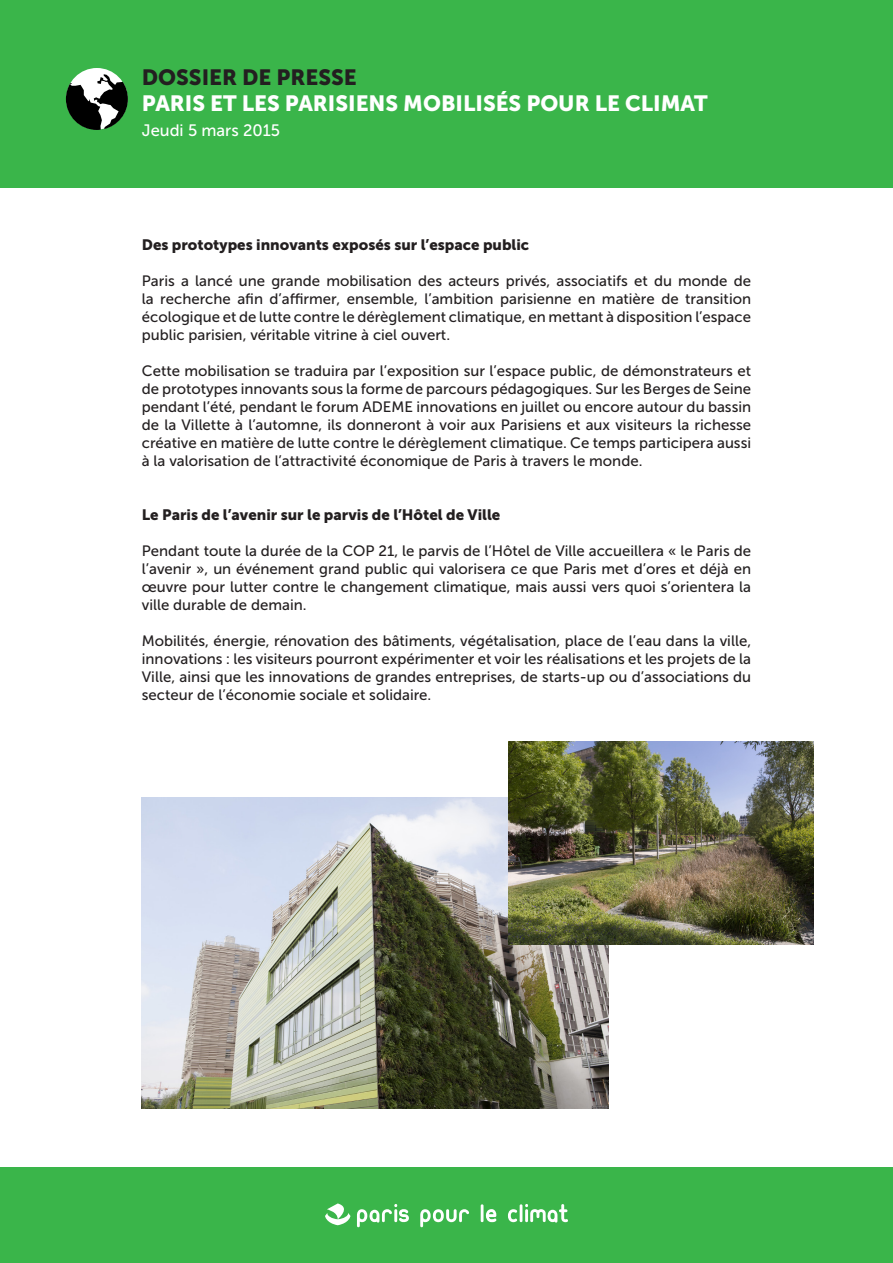
<style>
.page{position:relative;width:893px;height:1263px;background:#fff}
.page>*{position:absolute;margin:0;border:0;box-sizing:border-box;transform-origin:0 0}
.t1{font:21.9px "Museo Sans 900";color:#fff}
.t2{font:21.9px "Museo Sans 900";color:#231f20}
.t3{font:16.5px "Museo Sans 500";color:#fff}
.t4{font:15px/18px "Museo Sans 500";color:#231f20;text-align:justify}
.t5{font:15px "Museo Sans 900";color:#231f20}
</style>
<div class="page">
<div style="left:0;top:0;width:893px;height:187px;background:#3ab54a"></div>
<div style="left:0;top:1167px;width:893px;height:96px;background:#3ab54a"></div>
<div style="left:66px;top:68px;width:62px;height:62px;background:#fff;border-radius:50%"></div>
<svg style="left:66px;top:74px;width:62px;height:56px"></svg>
<svg style="left:325px;top:1203px;width:243px;height:24px"></svg>
<img style="left:142px;top:797px;width:466px;height:311px">
<img style="left:508px;top:741px;width:305px;height:204px">
<h1 class="t2" style="left:142px;top:65px;width:216px">DOSSIER DE PRESSE</h1>
<h1 class="t1" style="left:142px;top:91px;width:567px">PARIS ET LES PARISIENS MOBILISÉS POUR LE CLIMAT</h1>
<p class="t3" style="left:142px;top:121px;width:140px">Jeudi 5 mars 2015</p>
<p class="t5" style="left:142px;top:236px;width:389px">Des prototypes innovants exposés sur l’espace public</p>
<p class="t4" style="left:142px;top:272px;width:611px">Paris a lancé une grande mobilisation des acteurs privés, associatifs et du monde de la recherche afin d’affirmer, ensemble, l’ambition parisienne en matière de transition écologique et de lutte contre le dérèglement climatique, en mettant à disposition l’espace public parisien, véritable vitrine à ciel ouvert.</p>
<p class="t4" style="left:142px;top:362px;width:611px">Cette mobilisation se traduira par l’exposition sur l’espace public, de démonstrateurs et de prototypes innovants sous la forme de parcours pédagogiques. Sur les Berges de Seine pendant l’été, pendant le forum ADEME innovations en juillet ou encore autour du bassin de la Villette à l’automne, ils donneront à voir aux Parisiens et aux visiteurs la richesse créative en matière de lutte contre le dérèglement climatique. Ce temps participera aussi à la valorisation de l’attractivité économique de Paris à travers le monde.</p>
<p class="t5" style="left:142px;top:506px;width:360px">Le Paris de l’avenir sur le parvis de l’Hôtel de Ville</p>
<p class="t4" style="left:142px;top:542px;width:611px">Pendant toute la durée de la COP 21, le parvis de l’Hôtel de Ville accueillera « le Paris de l’avenir », un événement grand public qui valorisera ce que Paris met d’ores et déjà en œuvre pour lutter contre le changement climatique, mais aussi vers quoi s’orientera la ville durable de demain.</p>
<p class="t4" style="left:142px;top:632px;width:611px">Mobilités, énergie, rénovation des bâtiments, végétalisation, place de l’eau dans la ville, innovations : les visiteurs pourront expérimenter et voir les réalisations et les projets de la Ville, ainsi que les innovations de grandes entreprises, de starts-up ou d’associations du secteur de l’économie sociale et solidaire.</p>
</div>
